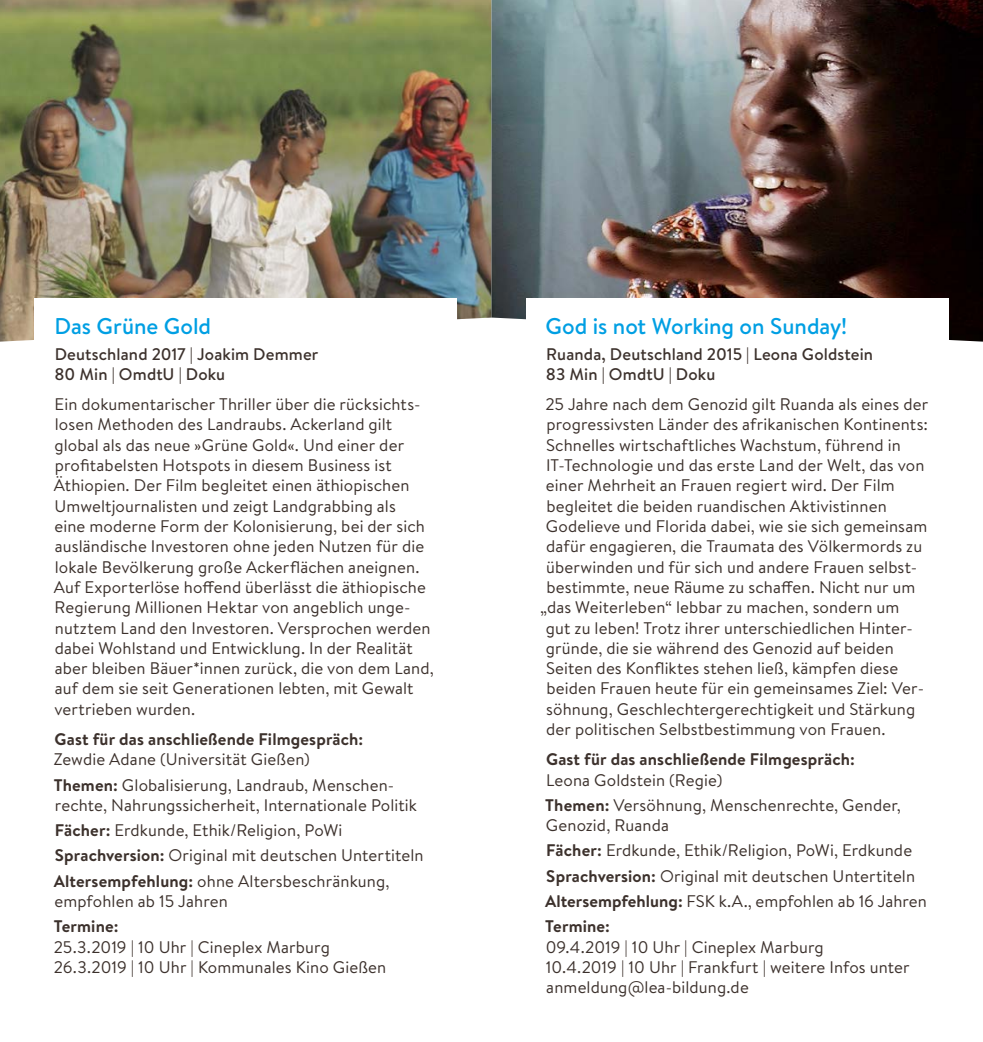
<style>
.page{position:relative;width:983px;height:1042px;background:#fff}
.page>*{position:absolute;margin:0;border:0;box-sizing:border-box;transform-origin:0 0}
.t1{font:500 22.75px "Brandon Text";color:#009fe3}
.t2{font:16.8px/20.3px "Brandon Text";letter-spacing:.01em;color:#3c312c}
.t3{font:500 16.8px/20.3px "Brandon Text";letter-spacing:.01em;color:#3c312c}
.t4{font:700 16.8px "Brandon Text";letter-spacing:.01em;color:#3c312c}
.s1{font-weight:700}
</style>
<div class="page">
<img style="left:0;top:0;width:982px;height:342px">
<div style="left:34px;top:299px;width:423px;height:693px;background:#fff"></div>
<div style="left:525px;top:299px;width:423px;height:714px;background:#fff"></div>
<h1 class="t1" style="left:54px;top:311px;width:158px">Das Grüne Gold</h1>
<p class="t3" style="left:54px;top:343px;width:265px">Deutschland 2017 | Joakim Demmer<br>80 Min | OmdtU | Doku</p>
<p class="t2" style="left:54px;top:394px;width:381px">Ein dokumentarischer Thriller über die rücksichts&shy;losen Methoden des Landraubs. Ackerland gilt global als das neue »Grüne Gold«. Und einer der profitabelsten Hotspots in diesem Business ist Äthiopien. Der Film begleitet einen äthiopischen Umweltjournalisten und zeigt Landgrabbing als<br>eine moderne Form der Kolonisierung, bei der sich ausländische Investoren ohne jeden Nutzen für die lokale Bevölkerung große Ackerflächen aneignen.<br>Auf Exporterlöse hoffend überlässt die äthiopische Regierung Millionen Hektar von angeblich unge&shy;nutztem Land den Investoren. Versprochen werden dabei Wohlstand und Entwicklung. In der Realität aber bleiben Bäuer*innen zurück, die von dem Land, auf dem sie seit Generationen lebten, mit Gewalt vertrieben wurden.</p>
<p class="t4" style="left:54px;top:727px;width:310px">Gast für das anschließende Filmgespräch:</p>
<p class="t2" style="left:54px;top:746px;width:342px;line-height:25.2px">Zewdie Adane (Universität Gießen)<br><span class="s1">Themen:</span> Globalisierung, Landraub, Menschen-</p>
<p class="t2" style="left:54px;top:792px;width:371px;line-height:25.2px">rechte, Nahrungssicherheit, Internationale Politik <span class="s1">Fächer:</span> Erdkunde, Ethik/Religion, PoWi <span class="s1">Sprachversion:</span> Original mit deutschen Untertiteln <span class="s1">Altersempfehlung:</span> ohne Altersbeschränkung,</p>
<p class="t2" style="left:54px;top:890px;width:175px">empfohlen ab 15 Jahren</p>
<p class="t4" style="left:54px;top:914px;width:66px">Termine:</p>
<p class="t2" style="left:54px;top:936px;width:334px">25.3.2019 | 10 Uhr | Cineplex Marburg<br>26.3.2019 | 10 Uhr | Kommunales Kino Gießen</p>
<h1 class="t1" style="left:545px;top:311px;width:303px">God is not Working on Sunday!</h1>
<p class="t3" style="left:545px;top:343px;width:328px">Ruanda, Deutschland 2015 | Leona Goldstein<br>83 Min | OmdtU | Doku</p>
<p class="t2" style="left:545px;top:394px;width:384px">25 Jahre nach dem Genozid gilt Ruanda als eines der</p>
<p class="t2" style="left:546px;top:414px;width:383px">progressivsten Länder des afrikanischen Kontinents:</p>
<p class="t2" style="left:546px;top:434px;width:356px">Schnelles wirtschaftliches Wachstum, führend in</p>
<p class="t2" style="left:546px;top:454px;width:380px">IT-Technologie und das erste Land der Welt, das von</p>
<p class="t2" style="left:545px;top:475px;width:350px">einer Mehrheit an Frauen regiert wird. Der Film</p>
<p class="t2" style="left:546px;top:495px;width:342px">begleitet die beiden ruandischen Aktivistinnen</p>
<p class="t2" style="left:545px;top:515px;width:383px">Godelieve und Florida dabei, wie sie sich gemeinsam</p>
<p class="t2" style="left:546px;top:536px;width:377px">dafür engagieren, die Traumata des Völkermords zu</p>
<p class="t2" style="left:546px;top:556px;width:372px">überwinden und für sich und andere Frauen selbst-</p>
<p class="t2" style="left:546px;top:576px;width:370px">bestimmte, neue Räume zu schaffen. Nicht nur um</p>
<p class="t2" style="left:540px;top:597px;width:361px">„das Weiterleben“ lebbar zu machen, sondern um</p>
<p class="t2" style="left:545px;top:617px;width:368px">gut zu leben! Trotz ihrer unterschiedlichen Hinter-</p>
<p class="t2" style="left:545px;top:637px;width:349px">gründe, die sie während des Genozid auf beiden</p>
<p class="t2" style="left:546px;top:657px;width:353px">Seiten des Konfliktes stehen ließ, kämpfen diese</p>
<p class="t2" style="left:546px;top:678px;width:379px">beiden Frauen heute für ein gemeinsames Ziel: Ver-</p>
<p class="t2" style="left:546px;top:698px;width:370px">söhnung, Geschlechtergerechtigkeit und Stärkung</p>
<p class="t2" style="left:546px;top:718px;width:341px">der politischen Selbstbestimmung von Frauen.</p>
<p class="t4" style="left:546px;top:748px;width:310px">Gast für das anschließende Filmgespräch:</p>
<p class="t2" style="left:545px;top:766px;width:357px;line-height:25.2px">Leona Goldstein (Regie)<br><span class="s1">Themen:</span> Versöhnung, Menschenrechte, Gender,</p>
<p class="t2" style="left:545px;top:812px;width:383px;line-height:25.2px">Genozid, Ruanda<br><span class="s1">Fächer:</span> Erdkunde, Ethik/Religion, PoWi, Erdkunde <span class="s1">Sprachversion:</span> Original mit deutschen Untertiteln <span class="s1">Altersempfehlung:</span> FSK k.A., empfohlen ab 16 Jahren <span class="s1">Termine:</span></p>
<p class="t2" style="left:545px;top:936px;width:365px">09.4.2019 | 10 Uhr | Cineplex Marburg<br>10.4.2019 | 10 Uhr | Frankfurt | weitere Infos unter anmeldung@lea-bildung.de</p>
</div>
